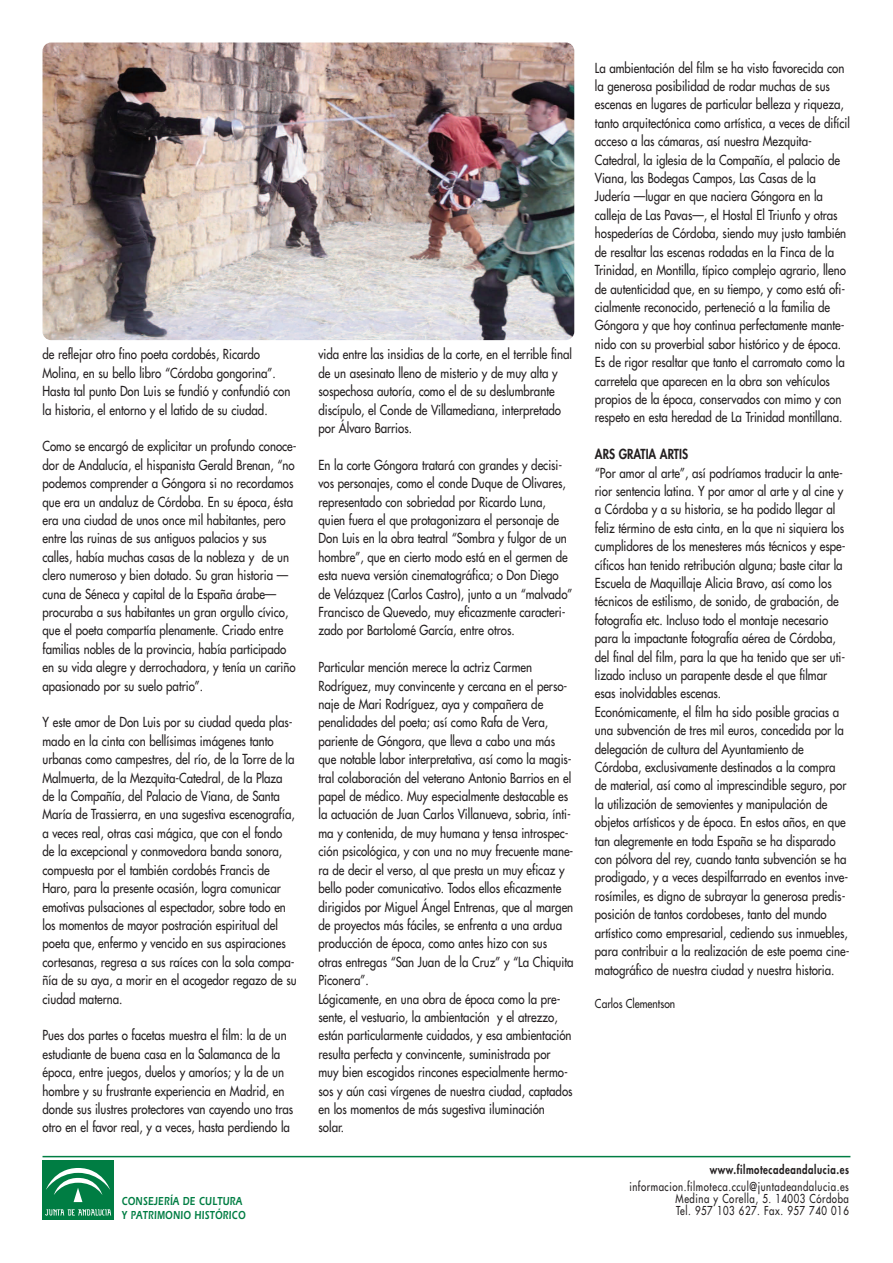
<style>
.page{position:relative;width:893px;height:1263px;background:#fff}
.page>*{position:absolute;margin:0;border:0;box-sizing:border-box;transform-origin:0 0}
.t1{font:13.5px/18.5px "Futura LT";color:#231f20;scale:.85 1}
.t2{font:800 13.5px "Futura LT";color:#231f20;scale:.85 1}
.t3{font:12px/12px "Futura LT";letter-spacing:.06em;color:#231f20;text-align:justify;scale:.8 1}
.t4{font:12px/14.4px "Erie Black Plain";letter-spacing:.03em;color:#007d43;scale:.75 1}
.t5{font:800 12px "Futura LT";letter-spacing:.06em;color:#231f20;scale:.8 1}
.t6{font:12px "Futura LT";color:#231f20;scale:.85 1}
</style>
<div class="page">
<hr style="left:43px;top:1156px;width:807px;height:1px;background:#007d43">
<img style="left:43px;top:43px;width:531px;height:297px;border-radius:9px">
<div style="left:43px;top:1160px;width:71px;height:60px;background:#007d43"></div>
<svg style="left:45px;top:1209px;width:66px;height:6px"></svg>
<svg style="left:46px;top:1168px;width:64px;height:35px"></svg>
<p class="t1" style="left:43px;top:345px;width:293px">de reflejar otro fino poeta cordobés, Ricardo Molina, en su bello libro “Córdoba gongorina”.<br>Hasta tal punto Don Luis se fundió y confundió con la historia, el entorno y el latido de su ciudad.</p>
<p class="t1" style="left:43px;top:437px;width:300px">Como se encargó de explicitar un profundo conoce&shy;dor de Andalucía, el hispanista Gerald Brenan, “no podemos comprender a Góngora si no recordamos que era un andaluz de Córdoba. En su época, ésta era una ciudad de unos once mil habitantes, pero entre las ruinas de sus antiguos palacios y sus calles, había muchas casas de la nobleza y de un clero numeroso y bien dotado. Su gran historia — cuna de Séneca y capital de la España árabe— procuraba a sus habitantes un gran orgullo cívico, que el poeta compartía plenamente. Criado entre familias nobles de la provincia, había participado en su vida alegre y derrochadora, y tenía un cariño apasionado por su suelo patrio”.</p>
<p class="t1" style="left:43px;top:713px;width:300px">Y este amor de Don Luis por su ciudad queda plas&shy;mado en la cinta con bellísimas imágenes tanto urbanas como campestres, del río, de la Torre de la Malmuerta, de la Mezquita-Catedral, de la Plaza de la Compañía, del Palacio de Viana, de Santa María de Trassierra, en una sugestiva escenografía, a veces real, otras casi mágica, que con el fondo de la excepcional y conmovedora banda sonora, compuesta por el también cordobés Francis de Haro, para la presente ocasión, logra comunicar emotivas pulsaciones al espectador, sobre todo en los momentos de mayor postración espiritual del poeta que, enfermo y vencido en sus aspiraciones cortesanas, regresa a sus raíces con la sola compa&shy;ñía de su aya, a morir en el acogedor regazo de su ciudad materna.</p>
<p class="t1" style="left:43px;top:1026px;width:296px">Pues dos partes o facetas muestra el film: la de un estudiante de buena casa en la Salamanca de la época, entre juegos, duelos y amoríos; y la de un hombre y su frustrante experiencia en Madrid, en donde sus ilustres protectores van cayendo uno tras otro en el favor real, y a veces, hasta perdiendo la</p>
<p class="t4" style="left:122px;top:1193px;width:167px">CONSEJERÍA DE CULTURA<br>Y PATRIMONIO HISTÓRICO</p>
<p class="t1" style="left:318px;top:345px;width:300px">vida entre las insidias de la corte, en el terrible final de un asesinato lleno de misterio y de muy alta y sospechosa autoría, como el de su deslumbrante discípulo, el Conde de Villamediana, interpretado por Álvaro Barrios.</p>
<p class="t1" style="left:318px;top:455px;width:300px">En la corte Góngora tratará con grandes y decisi&shy;vos personajes, como el conde Duque de Olivares, representado con sobriedad por Ricardo Luna, quien fuera el que protagonizara el personaje de Don Luis en la obra teatral “Sombra y fulgor de un hombre”, que en cierto modo está en el germen de esta nueva versión cinematográfica; o Don Diego de Velázquez (Carlos Castro), junto a un “malvado” Francisco de Quevedo, muy eficazmente caracteri&shy;zado por Bartolomé García, entre otros.</p>
<p class="t1" style="left:318px;top:658px;width:302px">Particular mención merece la actriz Carmen Rodríguez, muy convincente y cercana en el perso&shy;naje de Mari Rodríguez, aya y compañera de penalidades del poeta; así como Rafa de Vera, pariente de Góngora, que lleva a cabo una más que notable labor interpretativa, así como la magis&shy;tral colaboración del veterano Antonio Barrios en el papel de médico. Muy especialmente destacable es la actuación de Juan Carlos Villanueva, sobria, ínti&shy;ma y contenida, de muy humana y tensa introspec&shy;ción psicológica, y con una no muy frecuente mane&shy;ra de decir el verso, al que presta un muy eficaz y bello poder comunicativo. Todos ellos eficazmente dirigidos por Miguel Ángel Entrenas, que al margen de proyectos más fáciles, se enfrenta a una ardua producción de época, como antes hizo con sus otras entregas “San Juan de la Cruz” y “La Chiquita Piconera”.<br>Lógicamente, en una obra de época como la pre&shy;sente, el vestuario, la ambientación y el atrezzo, están particularmente cuidados, y esa ambientación resulta perfecta y convincente, suministrada por muy bien escogidos rincones especialmente hermo&shy;sos y aún casi vírgenes de nuestra ciudad, captados en los momentos de más sugestiva iluminación solar.</p>
<p class="t1" style="left:595px;top:58px;width:302px">La ambientación del film se ha visto favorecida con la generosa posibilidad de rodar muchas de sus escenas en lugares de particular belleza y riqueza, tanto arquitectónica como artística, a veces de difícil acceso a las cámaras, así nuestra Mezquita-Catedral, la iglesia de la Compañía, el palacio de Viana, las Bodegas Campos, Las Casas de la Judería —lugar en que naciera Góngora en la calleja de Las Pavas—, el Hostal El Triunfo y otras hospederías de Córdoba, siendo muy justo también de resaltar las escenas rodadas en la Finca de la Trinidad, en Montilla, típico complejo agrario, lleno de autenticidad que, en su tiempo, y como está ofi&shy;cialmente reconocido, perteneció a la familia de Góngora y que hoy continua perfectamente mante&shy;nido con su proverbial sabor histórico y de época.<br>Es de rigor resaltar que tanto el carromato como la carretela que aparecen en la obra son vehículos propios de la época, conservados con mimo y con respeto en esta heredad de La Trinidad montillana.</p>
<p class="t2" style="left:595px;top:445px;width:111px">ARS GRATIA ARTIS</p>
<p class="t1" style="left:595px;top:463px;width:301px">“Por amor al arte”, así podríamos traducir la ante&shy;rior sentencia latina. Y por amor al arte y al cine y a Córdoba y a su historia, se ha podido llegar al feliz término de esta cinta, en la que ni siquiera los cumplidores de los menesteres más técnicos y espe&shy;cíficos han tenido retribución alguna; baste citar la Escuela de Maquillaje Alicia Bravo, así como los técnicos de estilismo, de sonido, de grabación, de fotografía etc. Incluso todo el montaje necesario para la impactante fotografía aérea de Córdoba, del final del film, para la que ha tenido que ser uti&shy;lizado incluso un parapente desde el que filmar esas inolvidables escenas.<br>Económicamente, el film ha sido posible gracias a una subvención de tres mil euros, concedida por la delegación de cultura del Ayuntamiento de Córdoba, exclusivamente destinados a la compra de material, así como al imprescindible seguro, por la utilización de semovientes y manipulación de objetos artísticos y de época. En estos años, en que tan alegremente en toda España se ha disparado con pólvora del rey, cuando tanta subvención se ha prodigado, y a veces despilfarrado en eventos inve&shy;rosímiles, es digno de subrayar la generosa predis&shy;posición de tantos cordobeses, tanto del mundo artístico como empresarial, cediendo sus inmuebles, para contribuir a la realización de este poema cine&shy;matográfico de nuestra ciudad y nuestra historia.</p>
<p class="t6" style="left:595px;top:996px;width:96px">Carlos Clementson</p>
<p class="t5" style="left:710px;top:1162px;width:176px">www.filmotecadeandalucia.es</p>
<p class="t3" style="left:676px;top:1180px;width:218px;text-indent:-46px">informacion.filmoteca.ccul@juntadeandalucia.es Medina y Corella, 5. 14003 Córdoba Tel. 957 103 627. Fax. 957 740 016</p>
</div>
